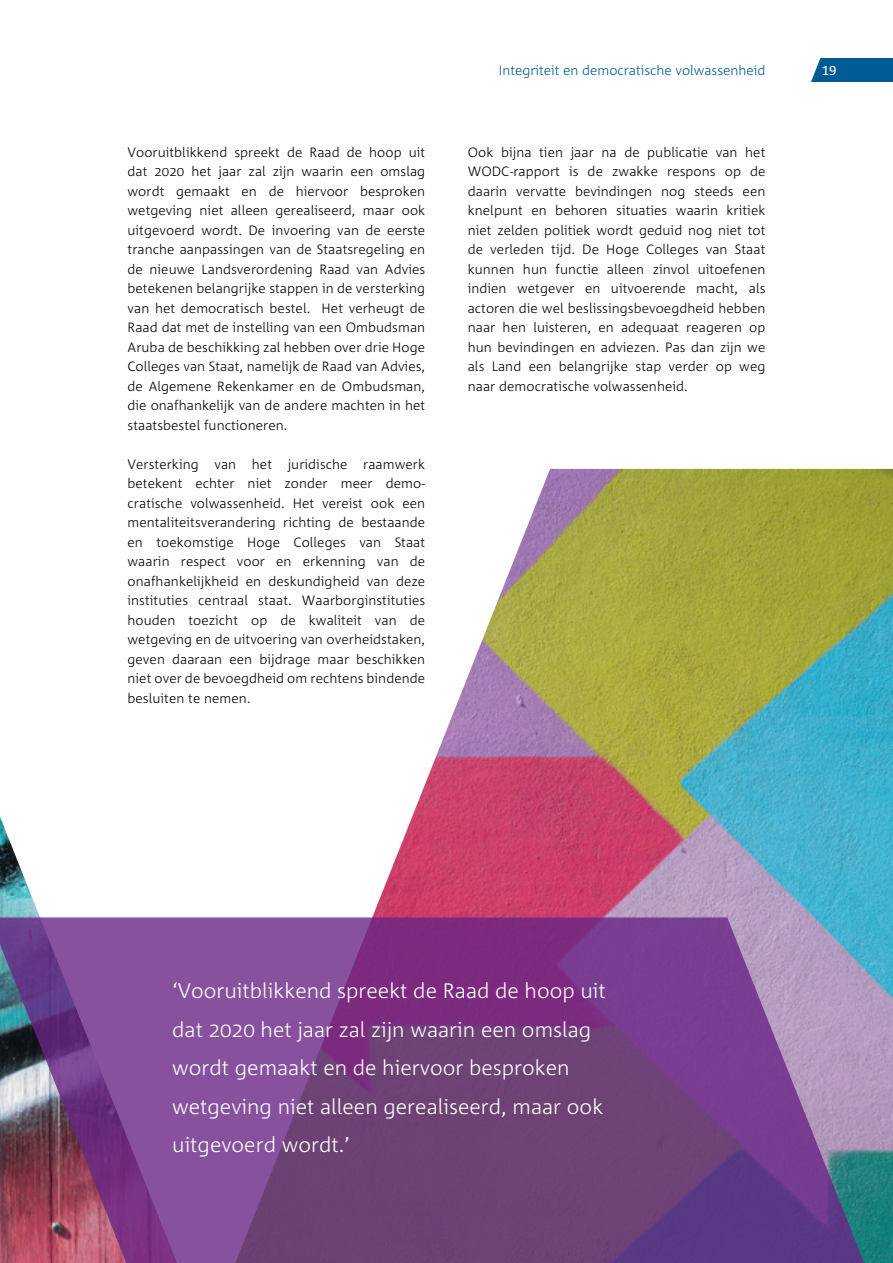
<style>
.page{position:relative;width:893px;height:1263px;background:#fff}
.page>*{position:absolute;margin:0;border:0;box-sizing:border-box;transform-origin:0 0}
.t1{font:300 21px/38.5px "Corpid";color:#fff}
.t2{font:300 13.5px/19.5px "Corpid";letter-spacing:.005em;color:#000;text-align:justify}
.t3{font:300 13.5px "Corpid";color:#005b94}
.t4{font:13.5px "Corpid Caps";color:#fff}
</style>
<div class="page">
<svg style="left:811px;top:58px;width:82px;height:24px;background:#0f649a"></svg>
<img style="left:372px;top:469px;width:521px;height:794px">
<img style="left:0;top:817px;width:40px;height:100px">
<svg style="left:0;top:917px;width:873px;height:346px;background:#7a4a88"></svg>
<p class="t2" style="left:128px;top:143px;width:299px">Vooruitblikkend spreekt de Raad de hoop uit dat 2020 het jaar zal zijn waarin een omslag wordt gemaakt en de hiervoor besproken wetgeving niet alleen gerealiseerd, maar ook uitgevoerd wordt. De invoering van de eerste tranche aanpassingen van de Staatsregeling en de nieuwe Landsverordening Raad van Advies betekenen belangrijke stappen in de versterking van het democratisch bestel. Het verheugt de Raad dat met de instelling van een Ombudsman Aruba de beschikking zal hebben over drie Hoge Colleges van Staat, namelijk de Raad van Advies, de Algemene Rekenkamer en de Ombudsman, die onafhankelijk van de andere machten in het staatsbestel functioneren.</p>
<p class="t2" style="left:128px;top:454px;width:299px">Versterking van het juridische raamwerk betekent echter niet zonder meer demo&shy;cratische volwassenheid. Het vereist ook een mentaliteitsverandering richting de bestaande en toekomstige Hoge Colleges van Staat waarin respect voor en erkenning van de onafhankelijkheid en deskundigheid van deze instituties centraal staat. Waarborginstituties houden toezicht op de kwaliteit van de wetgeving en de uitvoering van overheidstaken, geven daaraan een bijdrage maar beschikken niet over de bevoegdheid om rechtens bindende besluiten te nemen.</p>
<p class="t3" style="left:499px;top:63px;width:268px">Integriteit en democratische volwassenheid</p>
<p class="t4" style="left:822px;top:63px;width:16px">19</p>
<p class="t2" style="left:468px;top:142px;width:299px">Ook bijna tien jaar na de publicatie van het WODC-rapport is de zwakke respons op de daarin vervatte bevindingen nog steeds een knelpunt en behoren situaties waarin kritiek niet zelden politiek wordt geduid nog niet tot de verleden tijd. De Hoge Colleges van Staat kunnen hun functie alleen zinvol uitoefenen indien wetgever en uitvoerende macht, als actoren die wel beslissingsbevoegdheid hebben naar hen luisteren, en adequaat reageren op hun bevindingen en adviezen. Pas dan zijn we als Land een belangrijke stap verder op weg naar democratische volwassenheid.</p>
<h1 class="t1" style="left:172px;top:972px;width:435px">‘Vooruitblikkend spreekt de Raad de hoop uit dat 2020 het jaar zal zijn waarin een omslag wordt gemaakt en de hiervoor besproken wetgeving niet alleen gerealiseerd, maar ook uitgevoerd wordt.’</h1>
</div>
